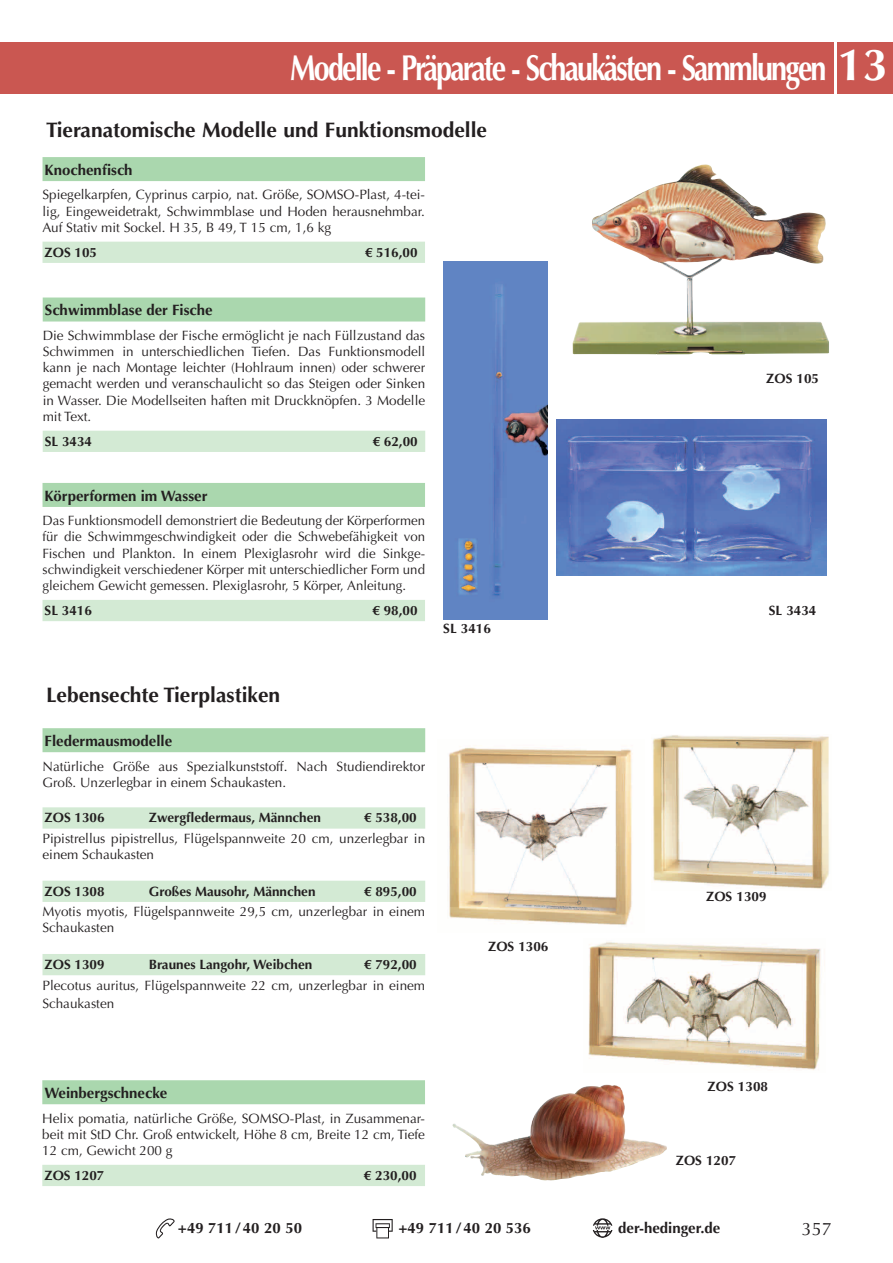
<style>
.page{position:relative;width:893px;height:1263px;background:#fff}
.page>*{position:absolute;margin:0;border:0;box-sizing:border-box;transform-origin:0 0}
.t1{font:700 36px "Optima LT Std";letter-spacing:-.065em;color:#fff;scale:.8 1}
.t2{font:700 21px "Optima LT Std";color:#231f20}
.t3{font:18px "Optima LT Std";color:#231f20}
.t4{font:700 15px "Optima LT Std";color:#231f20}
.t5{font:13.5px/16.2px "Optima LT Std";color:#231f20;text-align:justify}
.t6{font:700 13.5px "Optima LT Std";color:#231f20}
.s1{font-size:45px}
</style>
<div class="page">
<div style="left:0;top:43px;width:833px;height:51px;background:#ca5751"></div>
<div style="left:838px;top:43px;width:55px;height:51px;background:#ca5751"></div>
<svg style="left:593px;top:1218px;width:19px;height:20px"></svg>
<svg style="left:373px;top:1219px;width:20px;height:19px"></svg>
<svg style="left:155px;top:1218px;width:20px;height:21px"></svg>
<div style="left:42px;top:1080px;width:383px;height:24px;background:#aad7ae"></div>
<div style="left:42px;top:1165px;width:383px;height:21px;background:#d3ead4"></div>
<svg style="left:452px;top:1084px;width:215px;height:97px"></svg>
<img style="left:453px;top:1085px;width:150px;height:91px">
<div style="left:43px;top:728px;width:382px;height:24px;background:#aad7ae"></div>
<div style="left:43px;top:807px;width:382px;height:22px;background:#d3ead4"></div>
<div style="left:43px;top:881px;width:382px;height:21px;background:#d3ead4"></div>
<div style="left:43px;top:954px;width:382px;height:21px;background:#d3ead4"></div>
<img style="left:449px;top:747px;width:184px;height:179px">
<img style="left:588px;top:942px;width:233px;height:128px">
<img style="left:652px;top:735px;width:177px;height:154px">
<div style="left:43px;top:157px;width:382px;height:24px;background:#aad7ae"></div>
<div style="left:43px;top:242px;width:382px;height:21px;background:#d3ead4"></div>
<div style="left:43px;top:297px;width:382px;height:24px;background:#aad7ae"></div>
<div style="left:43px;top:431px;width:382px;height:21px;background:#d3ead4"></div>
<div style="left:43px;top:483px;width:382px;height:24px;background:#aad7ae"></div>
<div style="left:43px;top:600px;width:382px;height:21px;background:#d3ead4"></div>
<img style="left:557px;top:420px;width:269px;height:155px">
<img style="left:443px;top:262px;width:105px;height:357px">
<img style="left:573px;top:165px;width:256px;height:189px">
<h1 class="t1" style="left:290px;top:47px;width:748px">Modelle - Präparate - Schaukästen - Sammlungen <span class="s1">13</span></h1>
<h2 class="t2" style="left:46px;top:118px;width:442px">Tieranatomische Modelle und Funktionsmodelle</h2>
<p class="t4" style="left:45px;top:161px;width:90px">Knochenfisch</p>
<p class="t5" style="left:43px;top:187px;width:384px">Spiegelkarpfen, Cyprinus carpio, nat. Größe, SOMSO-Plast, 4-tei&shy;lig, Eingeweidetrakt, Schwimmblase und Hoden herausnehmbar.<br>Auf Stativ mit Sockel. H 35, B 49, T 15 cm, 1,6 kg</p>
<p class="t6" style="left:45px;top:244px;width:54px">ZOS 105</p>
<p class="t6" style="left:365px;top:244px;width:54px">€ 516,00</p>
<p class="t4" style="left:45px;top:301px;width:169px">Schwimmblase der Fische</p>
<p class="t5" style="left:43px;top:327px;width:384px">Die Schwimmblase der Fische ermöglicht je nach Füllzustand das Schwimmen in unterschiedlichen Tiefen. Das Funktionsmodell kann je nach Montage leichter (Hohlraum innen) oder schwerer gemacht werden und veranschaulicht so das Steigen oder Sinken in Wasser. Die Modellseiten haften mit Druckknöpfen. 3 Modelle mit Text.</p>
<p class="t6" style="left:45px;top:433px;width:49px">SL 3434</p>
<p class="t6" style="left:373px;top:433px;width:47px">€ 62,00</p>
<p class="t4" style="left:45px;top:487px;width:164px">Körperformen im Wasser</p>
<p class="t5" style="left:43px;top:513px;width:384px">Das Funktionsmodell demonstriert die Bedeutung der Körperformen für die Schwimmgeschwindigkeit oder die Schwebefähigkeit von Fischen und Plankton. In einem Plexiglasrohr wird die Sinkge&shy;schwindigkeit verschiedener Körper mit unterschiedlicher Form und gleichem Gewicht gemessen. Plexiglasrohr, 5 Körper, Anleitung.</p>
<p class="t6" style="left:45px;top:602px;width:49px">SL 3416</p>
<p class="t6" style="left:372px;top:602px;width:47px">€ 98,00</p>
<p class="t6" style="left:443px;top:620px;width:49px">SL 3416</p>
<h2 class="t2" style="left:46px;top:683px;width:236px">Lebensechte Tierplastiken</h2>
<p class="t4" style="left:45px;top:732px;width:129px">Fledermausmodelle</p>
<p class="t5" style="left:43px;top:758px;width:384px">Natürliche Größe aus Spezialkunststoff. Nach Studiendirektor<br>Groß. Unzerlegbar in einem Schaukasten.</p>
<p class="t6" style="left:45px;top:810px;width:62px">ZOS 1306</p>
<p class="t6" style="left:149px;top:810px;width:174px">Zwergfledermaus, Männchen</p>
<p class="t6" style="left:364px;top:810px;width:54px">€ 538,00</p>
<p class="t5" style="left:43px;top:830px;width:384px">Pipistrellus pipistrellus, Flügelspannweite 20 cm, unzerlegbar in einem Schaukasten</p>
<p class="t6" style="left:45px;top:883px;width:62px">ZOS 1308</p>
<p class="t6" style="left:149px;top:883px;width:168px">Großes Mausohr, Männchen</p>
<p class="t6" style="left:364px;top:883px;width:54px">€ 895,00</p>
<p class="t5" style="left:43px;top:904px;width:384px">Myotis myotis, Flügelspannweite 29,5 cm, unzerlegbar in einem<br>Schaukasten</p>
<p class="t6" style="left:45px;top:956px;width:62px">ZOS 1309</p>
<p class="t6" style="left:149px;top:956px;width:165px">Braunes Langohr, Weibchen</p>
<p class="t6" style="left:364px;top:956px;width:54px">€ 792,00</p>
<p class="t5" style="left:43px;top:976px;width:384px;line-height:18px">Plecotus auritus, Flügelspannweite 22 cm, unzerlegbar in einem<br>Schaukasten</p>
<p class="t6" style="left:488px;top:939px;width:62px">ZOS 1306</p>
<p class="t4" style="left:44px;top:1084px;width:125px">Weinbergschnecke</p>
<p class="t5" style="left:42px;top:1110px;width:384px">Helix pomatia, natürliche Größe, SOMSO-Plast, in Zusammenar&shy;beit mit StD Chr. Groß entwickelt, Höhe 8 cm, Breite 12 cm, Tiefe 12 cm, Gewicht 200 g</p>
<p class="t6" style="left:44px;top:1167px;width:62px">ZOS 1207</p>
<p class="t6" style="left:364px;top:1167px;width:54px">€ 230,00</p>
<p class="t6" style="left:766px;top:371px;width:54px">ZOS 105</p>
<p class="t6" style="left:769px;top:602px;width:49px">SL 3434</p>
<p class="t6" style="left:706px;top:888px;width:62px">ZOS 1309</p>
<p class="t6" style="left:708px;top:1079px;width:62px">ZOS 1308</p>
<p class="t6" style="left:676px;top:1152px;width:62px">ZOS 1207</p>
<p class="t4" style="left:178px;top:1219px;width:126px">+49 711/40 20 50</p>
<p class="t4" style="left:398px;top:1219px;width:134px">+49 711/40 20 536</p>
<p class="t4" style="left:618px;top:1219px;width:104px">der-hedinger.de</p>
<h3 class="t3" style="left:802px;top:1218px;width:32px">357</h3>
</div>
